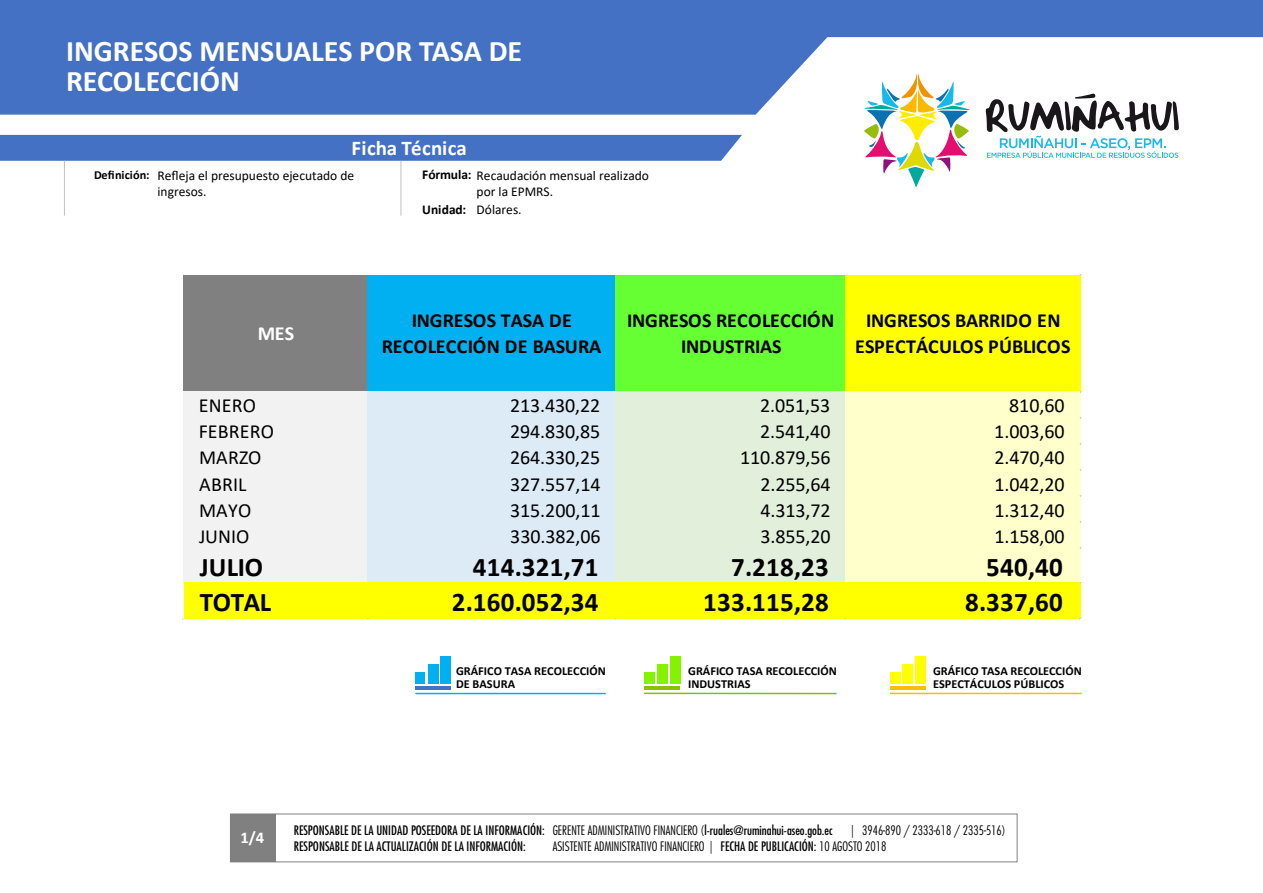
<style>
.page{position:relative;width:1263px;height:893px;background:#fff}
.page>*{position:absolute;margin:0;border:0;box-sizing:border-box;transform-origin:0 0}
.t1{font:700 30px/30px "Calibri";color:#fff}
.t2{font:700 27px "Calibri";letter-spacing:.01em;color:#000}
.t3{font:700 21px "Calibri";color:#fff}
.t4{font:19.95px "Calibri";letter-spacing:-.005em;color:#000}
.t5{font:700 19.95px/26.1px "Calibri";color:#000;text-align:center}
.t6{font:700 19.95px "Calibri";color:#fff}
.t7{font:700 16.5px "Calibri";color:#fff}
.t8{font:13.5px/17.4px "Calibri";color:#000}
.t9{font:700 13.5px "Calibri";letter-spacing:-.005em;color:#000}
.t10{font:condensed 12.75px "Futura Std";color:#000}
.t11{font:300 condensed 12.75px "Futura Std";color:#000}
.t12{font:700 12.3px/13.5px "Calibri";color:#000}
.s1{font-weight:700}
.s2{font-weight:300}
.s3{font-weight:400}
</style>
<div class="page">
<svg style="left:0;top:0;width:1263px;height:115px;fill:#4471c4"></svg>
<svg style="left:857px;top:72px;width:114px;height:115px"></svg>
<svg style="left:985px;top:93px;width:194px;height:65px"></svg>
<div style="left:0;top:135px;width:742px;height:26px;background:#4471c4"></div>
<hr style="left:401px;top:161px;width:1px;height:55px;background:#c1c1c1">
<hr style="left:64px;top:161px;width:1px;height:55px;background:#c1c1c1">
<div style="left:230px;top:814px;width:787px;height:48px;border:1px solid #808080"></div>
<div style="left:231px;top:814px;width:45px;height:48px;background:#808080"></div>
<div style="left:890px;top:672px;width:10px;height:12px;background:#ff0"></div>
<div style="left:903px;top:664px;width:10px;height:20px;background:#ff0"></div>
<div style="left:915px;top:656px;width:11px;height:28px;background:#ff0"></div>
<hr style="left:890px;top:686px;width:36px;height:3px;background:#ffbc00">
<hr style="left:890px;top:693px;width:192px;height:1px;background:#ffbc00">
<div style="left:415px;top:672px;width:10px;height:12px;background:#00b0f0"></div>
<div style="left:428px;top:664px;width:10px;height:20px;background:#00b0f0"></div>
<div style="left:441px;top:656px;width:10px;height:28px;background:#00b0f0"></div>
<hr style="left:415px;top:686px;width:36px;height:3px;background:#4471c4">
<hr style="left:415px;top:693px;width:191px;height:1px;background:#00b0f0">
<div style="left:644px;top:672px;width:11px;height:12px;background:#85f200"></div>
<div style="left:657px;top:664px;width:10px;height:20px;background:#85f200"></div>
<div style="left:670px;top:656px;width:10px;height:28px;background:#85f200"></div>
<hr style="left:644px;top:686px;width:36px;height:3px;background:#85c300">
<hr style="left:644px;top:693px;width:192px;height:1px;background:#76c605">
<div style="left:184px;top:275px;width:185px;height:117px;background:#808080"></div>
<div style="left:368px;top:275px;width:248px;height:117px;background:#00b0f0"></div>
<div style="left:615px;top:275px;width:231px;height:117px;background:#6f3"></div>
<div style="left:845px;top:275px;width:235px;height:117px;background:#ff0"></div>
<div style="left:184px;top:391px;width:185px;height:192px;background:#f2f2f2"></div>
<div style="left:368px;top:391px;width:248px;height:192px;background:#ddebf7"></div>
<div style="left:615px;top:391px;width:231px;height:192px;background:#e2efda"></div>
<div style="left:845px;top:391px;width:235px;height:192px;background:#ffc"></div>
<div style="left:184px;top:582px;width:896px;height:37px;background:#ff0"></div>
<h1 class="t1" style="left:66px;top:35px;width:458px">INGRESOS MENSUALES POR TASA DE<br>RECOLECCIÓN</h1>
<p class="t3" style="left:352px;top:133px;width:117px">Ficha Técnica</p>
<p class="t12" style="left:94px;top:168px;width:57px">Definición:</p>
<p class="t8" style="left:422px;top:167px;width:228px"><span class="s1">Fórmula:</span> Recaudación mensual realizado</p>
<p class="t9" style="left:422px;top:200px;width:46px">Unidad:</p>
<p class="t8" style="left:158px;top:167px;width:198px;line-height:16.2px">Refleja el presupuesto ejecutado de ingresos.</p>
<p class="t8" style="left:477px;top:183px;width:78px">por la EPMRS.<br>Dólares.</p>
<p class="t6" style="left:258px;top:320px;width:38px">MES</p>
<p class="t5" style="left:382px;top:307px;width:221px">INGRESOS TASA DE<br>RECOLECCIÓN DE BASURA</p>
<p class="t5" style="left:627px;top:307px;width:209px">INGRESOS RECOLECCIÓN<br>INDUSTRIAS</p>
<p class="t5" style="left:855px;top:307px;width:217px">INGRESOS BARRIDO EN<br>ESPECTÁCULOS PÚBLICOS</p>
<p class="t4" style="left:199px;top:392px;width:59px">ENERO</p>
<p class="t4" style="left:510px;top:392px;width:92px">213.430,22</p>
<p class="t4" style="left:760px;top:392px;width:72px">2.051,53</p>
<p class="t4" style="left:1009px;top:392px;width:57px">810,60</p>
<p class="t4" style="left:199px;top:418px;width:77px">FEBRERO</p>
<p class="t4" style="left:510px;top:418px;width:92px">294.830,85</p>
<p class="t4" style="left:760px;top:418px;width:72px">2.541,40</p>
<p class="t4" style="left:994px;top:418px;width:72px">1.003,60</p>
<p class="t4" style="left:199px;top:444px;width:64px">MARZO</p>
<p class="t4" style="left:510px;top:444px;width:92px">264.330,25</p>
<p class="t4" style="left:740px;top:444px;width:92px">110.879,56</p>
<p class="t4" style="left:994px;top:444px;width:72px">2.470,40</p>
<p class="t4" style="left:199px;top:470px;width:49px">ABRIL</p>
<p class="t4" style="left:510px;top:470px;width:92px">327.557,14</p>
<p class="t4" style="left:760px;top:470px;width:72px">2.255,64</p>
<p class="t4" style="left:994px;top:470px;width:72px">1.042,20</p>
<p class="t4" style="left:199px;top:496px;width:54px">MAYO</p>
<p class="t4" style="left:510px;top:496px;width:92px">315.200,11</p>
<p class="t4" style="left:760px;top:496px;width:72px">4.313,72</p>
<p class="t4" style="left:994px;top:496px;width:72px">1.312,40</p>
<p class="t4" style="left:199px;top:522px;width:52px">JUNIO</p>
<p class="t4" style="left:510px;top:522px;width:92px">330.382,06</p>
<p class="t4" style="left:760px;top:522px;width:72px">3.855,20</p>
<p class="t4" style="left:994px;top:522px;width:72px">1.158,00</p>
<h2 class="t2" style="left:200px;top:547px;width:65px">JULIO</h2>
<h2 class="t2" style="left:473px;top:547px;width:127px">414.321,71</h2>
<h2 class="t2" style="left:731px;top:547px;width:99px">7.218,23</h2>
<h2 class="t2" style="left:986px;top:547px;width:78px">540,40</h2>
<h2 class="t2" style="left:200px;top:582px;width:73px">TOTAL</h2>
<h2 class="t2" style="left:452px;top:582px;width:148px">2.160.052,34</h2>
<h2 class="t2" style="left:703px;top:582px;width:127px">133.115,28</h2>
<h2 class="t2" style="left:965px;top:582px;width:99px">8.337,60</h2>
<p class="t12" style="left:456px;top:664px;width:151px">GRÁFICO TASA RECOLECCIÓN<br>DE BASURA</p>
<p class="t12" style="left:688px;top:664px;width:150px">GRÁFICO TASA RECOLECCIÓN<br>INDUSTRIAS</p>
<p class="t12" style="left:933px;top:664px;width:150px">GRÁFICO TASA RECOLECCIÓN<br>ESPECTÁCULOS PÚBLICOS</p>
<p class="t7" style="left:240px;top:825px;width:25px">1/4</p>
<p class="t10" style="left:294px;top:823px;width:540px">RESPONSABLE DE LA UNIDAD POSEEDORA DE LA INFORMACIÓN: <span class="s2">GERENTE ADMINISTRATIVO FINANCIERO (</span>l-ruales@ruminahui-aseo.gob.ec</p>
<p class="t11" style="left:851px;top:823px;width:156px">| 3946-890 / 2333-618 / 2335-516)</p>
<p class="t10" style="left:294px;top:839px;width:233px">RESPONSABLE DE LA ACTUALIZACIÓN DE LA INFORMACIÓN:</p>
<p class="t11" style="left:553px;top:839px;width:335px">ASISTENTE ADMINISTRATIVO FINANCIERO | <span class="s3">FECHA DE PUBLICACIÓN:</span> 10 AGOSTO 2018</p>
</div>
